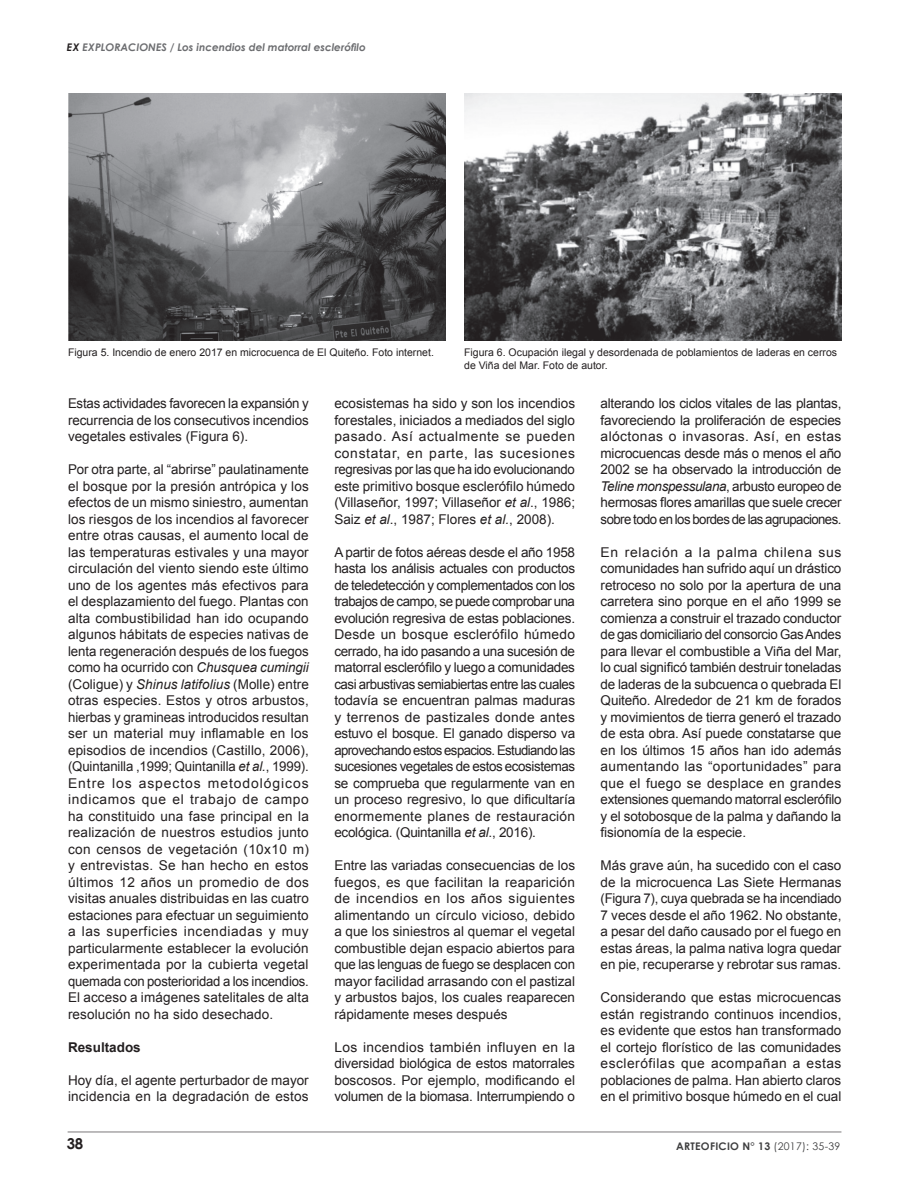
<style>
.page{position:relative;width:918px;height:1188px;background:#fff}
.page>*{position:absolute;margin:0;border:0;box-sizing:border-box;transform-origin:0 0}
.t1{font:700 15px "Century Gothic";color:#231f20}
.contenidos{font:13.5px/16.5px "Arial";color:#231f20;text-align:justify}
.sub_titulo{font:700 13.5px "Arial";color:#231f20}
.pie_de_foto{font:10.5px/12.6px "Arial";color:#231f20}
.autor{font:italic 700 10.5px "Century Gothic";color:#6c6d70}
.t2{font:700 10.5px "Century Gothic";letter-spacing:.025em;color:#3e3e3f}
.s1{color:#231f20}
.s2{font-style:italic}
.s3{font-weight:400}
</style>
<div class="page">
<hr style="left:68px;top:1132px;width:773px;height:1px;background:#231f20">
<img style="left:68px;top:94px;width:377px;height:246px">
<img style="left:464px;top:94px;width:377px;height:246px">
<p class="autor" style="left:67px;top:40px;width:300px"><span class="s1">EX</span> EXPLORACIONES / Los incendios del matorral esclerófilo</p>
<p class="pie_de_foto" style="left:68px;top:347px;width:367px">Figura 5. Incendio de enero 2017 en microcuenca de El Quiteño. Foto internet.</p>
<p class="pie_de_foto" style="left:464px;top:347px;width:374px">Figura 6. Ocupación ilegal y desordenada de poblamientos de laderas en cerros de Viña del Mar. Foto de autor.</p>
<p class="contenidos" style="left:334px;top:396px;width:242px">ecosistemas ha sido y son los incendios forestales, iniciados a mediados del siglo pasado. Así actualmente se pueden constatar, en parte, las sucesiones regresivas por las que ha ido evolucionando este primitivo bosque esclerófilo húmedo (Villaseñor, 1997; Villaseñor <span class="s2">et al</span>., 1986; Saiz <span class="s2">et al</span>., 1987; Flores <span class="s2">et al.</span>, 2008).</p>
<p class="contenidos" style="left:334px;top:544px;width:242px">A partir de fotos aéreas desde el año 1958 hasta los análisis actuales con productos de teledetección y complementados con los trabajos de campo, se puede comprobar una evolución regresiva de estas poblaciones.<br>Desde un bosque esclerófilo húmedo cerrado, ha ido pasando a una sucesión de matorral esclerófilo y luego a comunidades casi arbustivas semiabiertas entre las cuales todavía se encuentran palmas maduras y terrenos de pastizales donde antes estuvo el bosque. El ganado disperso va aprovechando estos espacios. Estudiando las sucesiones vegetales de estos ecosistemas se comprueba que regularmente van en un proceso regresivo, lo que dificultaría enormemente planes de restauración ecológica. (Quintanilla <span class="s2">et al</span>., 2016).</p>
<p class="contenidos" style="left:334px;top:858px;width:242px">Entre las variadas consecuencias de los fuegos, es que facilitan la reaparición de incendios en los años siguientes alimentando un círculo vicioso, debido a que los siniestros al quemar el vegetal combustible dejan espacio abiertos para que las lenguas de fuego se desplacen con mayor facilidad arrasando con el pastizal y arbustos bajos, los cuales reaparecen rápidamente meses después</p>
<p class="contenidos" style="left:334px;top:1039px;width:242px">Los incendios también influyen en la diversidad biológica de estos matorrales boscosos. Por ejemplo, modificando el volumen de la biomasa. Interrumpiendo o</p>
<p class="contenidos" style="left:68px;top:396px;width:242px">Estas actividades favorecen la expansión y recurrencia de los consecutivos incendios vegetales estivales (Figura 6).</p>
<p class="contenidos" style="left:68px;top:462px;width:242px">Por otra parte, al “abrirse” paulatinamente el bosque por la presión antrópica y los efectos de un mismo siniestro, aumentan los riesgos de los incendios al favorecer entre otras causas, el aumento local de las temperaturas estivales y una mayor circulación del viento siendo este último uno de los agentes más efectivos para el desplazamiento del fuego. Plantas con alta combustibilidad han ido ocupando algunos hábitats de especies nativas de lenta regeneración después de los fuegos como ha ocurrido con <span class="s2">Chusquea cumingii </span>(Coligue) y <span class="s2">Shinus latifolius</span> (Molle) entre otras especies. Estos y otros arbustos, hierbas y gramineas introducidos resultan ser un material muy inflamable en los episodios de incendios (Castillo, 2006), (Quintanilla ,1999; Quintanilla <span class="s2">et al.</span>, 1999).</p>
<p class="contenidos" style="left:68px;top:775px;width:242px">Entre los aspectos metodológicos indicamos que el trabajo de campo ha constituido una fase principal en la realización de nuestros estudios junto con censos de vegetación (10x10 m) y entrevistas. Se han hecho en estos últimos 12 años un promedio de dos visitas anuales distribuidas en las cuatro estaciones para efectuar un seguimiento a las superficies incendiadas y muy particularmente establecer la evolución experimentada por la cubierta vegetal quemada con posterioridad a los incendios.<br>El acceso a imágenes satelitales de alta resolución no ha sido desechado.</p>
<p class="sub_titulo" style="left:68px;top:1038px;width:74px">Resultados</p>
<p class="contenidos" style="left:68px;top:1072px;width:242px">Hoy día, el agente perturbador de mayor incidencia en la degradación de estos</p>
<p class="contenidos" style="left:601px;top:396px;width:242px">alterando los ciclos vitales de las plantas, favoreciendo la proliferación de especies alóctonas o invasoras. Así, en estas microcuencas desde más o menos el año 2002 se ha observado la introducción de <span class="s2">Teline monspessulana</span>, arbusto europeo de hermosas flores amarillas que suele crecer sobre todo en los bordes de las agrupaciones.</p>
<p class="contenidos" style="left:601px;top:544px;width:242px">En relación a la palma chilena sus comunidades han sufrido aquí un drástico retroceso no solo por la apertura de una carretera sino porque en el año 1999 se comienza a construir el trazado conductor de gas domiciliario del consorcio Gas Andes para llevar el combustible a Viña del Mar, lo cual significó también destruir toneladas de laderas de la subcuenca o quebrada El Quiteño. Alrededor de 21 km de forados y movimientos de tierra generó el trazado de esta obra. Así puede constatarse que en los últimos 15 años han ido además aumentando las “oportunidades” para que el fuego se desplace en grandes extensiones quemando matorral esclerófilo y el sotobosque de la palma y dañando la fisionomía de la especie.</p>
<p class="contenidos" style="left:601px;top:858px;width:242px">Más grave aún, ha sucedido con el caso de la microcuenca Las Siete Hermanas (Figura 7), cuya quebrada se ha incendiado 7 veces desde el año 1962. No obstante, a pesar del daño causado por el fuego en estas áreas, la palma nativa logra quedar en pie, recuperarse y rebrotar sus ramas.</p>
<p class="contenidos" style="left:601px;top:990px;width:242px">Considerando que estas microcuencas están registrando continuos incendios, es evidente que estos han transformado el cortejo florístico de las comunidades esclerófilas que acompañan a estas poblaciones de palma. Han abierto claros en el primitivo bosque húmedo en el cual</p>
<p class="t2" style="left:676px;top:1139px;width:166px">ARTEOFICIO N° 13 <span class="s3">(2017): 35-39</span></p>
<p class="t1" style="left:67px;top:1135px;width:18px">38</p>
</div>
